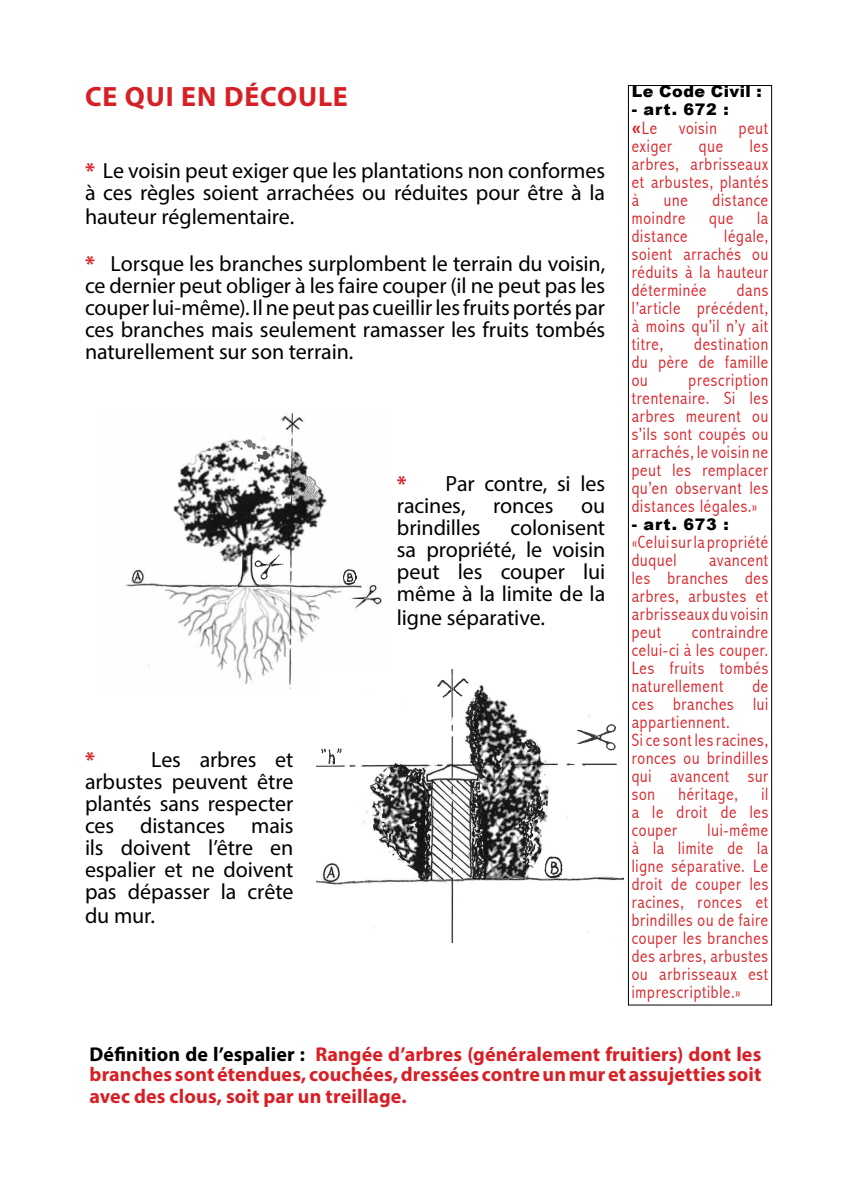
<style>
.page{position:relative;width:842px;height:1191px;background:#fff}
.page>*{position:absolute;margin:0;border:0;box-sizing:border-box;transform-origin:0 0}
.t1{font:700 28px "Myriad Pro";letter-spacing:.03em;color:#d72026}
.t2{font:22px/22px "Myriad Pro";letter-spacing:-.005em;color:#000}
.t3{font:700 22px "Myriad Pro";color:#d72026}
.t4{font:700 20px/20px "Myriad Pro";letter-spacing:.005em;color:#d72026}
.t5{font:300 condensed 18px/18px "Abadi";letter-spacing:.045em;color:#d72026;text-align:justify}
.t6{font:900 16px "Arial";letter-spacing:.04em;color:#000}
.s1{font-weight:700;color:#d72026}
.s2{font-family:"Calibri";font-weight:700;font-stretch:normal}
.s3{color:#000}
</style>
<div class="page">
<div style="left:628px;top:85px;width:144px;height:920px;border:1px solid #000"></div>
<img style="left:125px;top:412px;width:258px;height:276px">
<img style="left:207px;top:439px;width:82px;height:19px">
<img style="left:256px;top:451px;width:19px;height:37px">
<img style="left:224px;top:588px;width:117px;height:9px">
<img style="left:255px;top:554px;width:102px;height:30px">
<img style="left:316px;top:669px;width:308px;height:273px">
<img style="left:562px;top:679px;width:55px;height:87px">
<img style="left:321px;top:678px;width:241px;height:199px">
<h1 class="t1" style="left:85px;top:78px;width:264px">CE QUI EN DÉCOULE</h1>
<p class="t2" style="left:85px;top:160px;width:522px"><span class="s1">*</span> Le voisin peut exiger que les plantations non conformes à ces règles soient arrachées ou réduites pour être à la</p>
<p class="t2" style="left:85px;top:194px;width:522px;line-height:46px">hauteur réglementaire.<br><span class="s1">*</span> Lorsque les branches surplombent le terrain du voisin,</p>
<p class="t2" style="left:85px;top:274px;width:522px;text-align:justify">ce dernier peut obliger à les faire couper (il ne peut pas les couper lui-même). Il ne peut pas cueillir les fruits portés par ces branches mais seulement ramasser les fruits tombés naturellement sur son terrain.</p>
<p class="t2" style="left:397px;top:472px;width:210px"><span class="s1">*</span> Par contre, si les racines,</p>
<p class="t2" style="left:493px;top:494px;width:62px">ronces</p>
<p class="t2" style="left:581px;top:494px;width:26px">ou</p>
<p class="t2" style="left:85px;top:748px;width:210px;text-align:justify;text-indent:66px">Les arbres et arbustes peuvent être plantés sans respecter ces distances mais ils doivent l’être en espalier et ne doivent pas dépasser la crête</p>
<p class="t2" style="left:85px;top:904px;width:71px">du mur.</p>
<p class="t3" style="left:85px;top:745px;width:11px">*</p>
<p class="t2" style="left:397px;top:516px;width:210px;text-align:justify;text-indent:114px">colonisent sa propriété, le voisin peut les couper lui même à la limite de la</p>
<p class="t2" style="left:397px;top:606px;width:150px">ligne séparative.</p>
<p class="t2" style="left:397px;top:516px;width:85px">brindilles</p>
<p class="t6" style="left:632px;top:83px;width:132px">Le Code Civil :</p>
<p class="t6" style="left:632px;top:101px;width:98px">- art. 672 :</p>
<p class="t5" style="left:632px;top:118px;width:138px"><span class="s2">«</span>Le voisin peut exiger</p>
<p class="t5" style="left:632px;top:136px;width:138px;text-indent:118px">les arbres, arbrisseaux et arbustes, plantés à</p>
<p class="t5" style="left:699px;top:136px;width:26px">que</p>
<p class="t5" style="left:664px;top:190px;width:25px">une</p>
<p class="t5" style="left:713px;top:190px;width:57px">distance</p>
<p class="t5" style="left:632px;top:208px;width:55px">moindre</p>
<p class="t5" style="left:709px;top:208px;width:26px">que</p>
<p class="t5" style="left:757px;top:208px;width:13px">la</p>
<p class="t5" style="left:632px;top:226px;width:57px">distance</p>
<p class="t5" style="left:632px;top:226px;width:138px;text-indent:92px">légale, soient arrachés ou réduits à la hauteur déterminée</p>
<p class="t5" style="left:632px;top:280px;width:138px;text-indent:105px">dans l’article précédent, à moins qu’il n’y ait titre,</p>
<p class="t5" style="left:632px;top:334px;width:138px;text-indent:63px">destination du père de famille ou</p>
<p class="t5" style="left:632px;top:370px;width:138px;text-indent:57px">prescription trentenaire. Si les arbres meurent ou s’ils sont coupés ou arrachés, le voisin ne peut les remplacer qu’en observant les distances légales.»</p>
<p class="t6" style="left:632px;top:515px;width:98px">- art. 673 :</p>
<p class="t5" style="left:632px;top:532px;width:138px">«Celui sur la propriété duquel</p>
<p class="t5" style="left:632px;top:550px;width:138px;text-indent:77px">avancent les branches des arbres, arbustes et arbrisseaux du voisin peut</p>
<p class="t5" style="left:632px;top:622px;width:138px;text-indent:60px">contraindre celui-ci à les couper.<br>Les fruits tombés naturellement</p>
<p class="t5" style="left:632px;top:676px;width:138px;text-align:left;text-indent:121px">de ces branches lui appartiennent.<br>Si ce sont les racines, ronces ou brindilles qui avancent sur son</p>
<p class="t5" style="left:632px;top:784px;width:138px;text-indent:130px">il a le droit de les couper</p>
<p class="t5" style="left:678px;top:784px;width:61px">héritage,</p>
<p class="t5" style="left:632px;top:820px;width:138px;text-indent:76px">lui-même à la limite de la ligne séparative. Le droit de couper les racines, ronces et brindilles ou de faire couper les branches des arbres, arbustes ou arbrisseaux est imprescriptible.»</p>
<p class="t4" style="left:90px;top:1043px;width:673px"><span class="s3">Définition de l’espalier :</span> Rangée d’arbres (généralement fruitiers) dont les branches sont étendues, couchées, dressées contre un mur et assujetties soit</p>
<p class="t4" style="left:90px;top:1085px;width:319px">avec des clous, soit par un treillage.</p>
</div>
